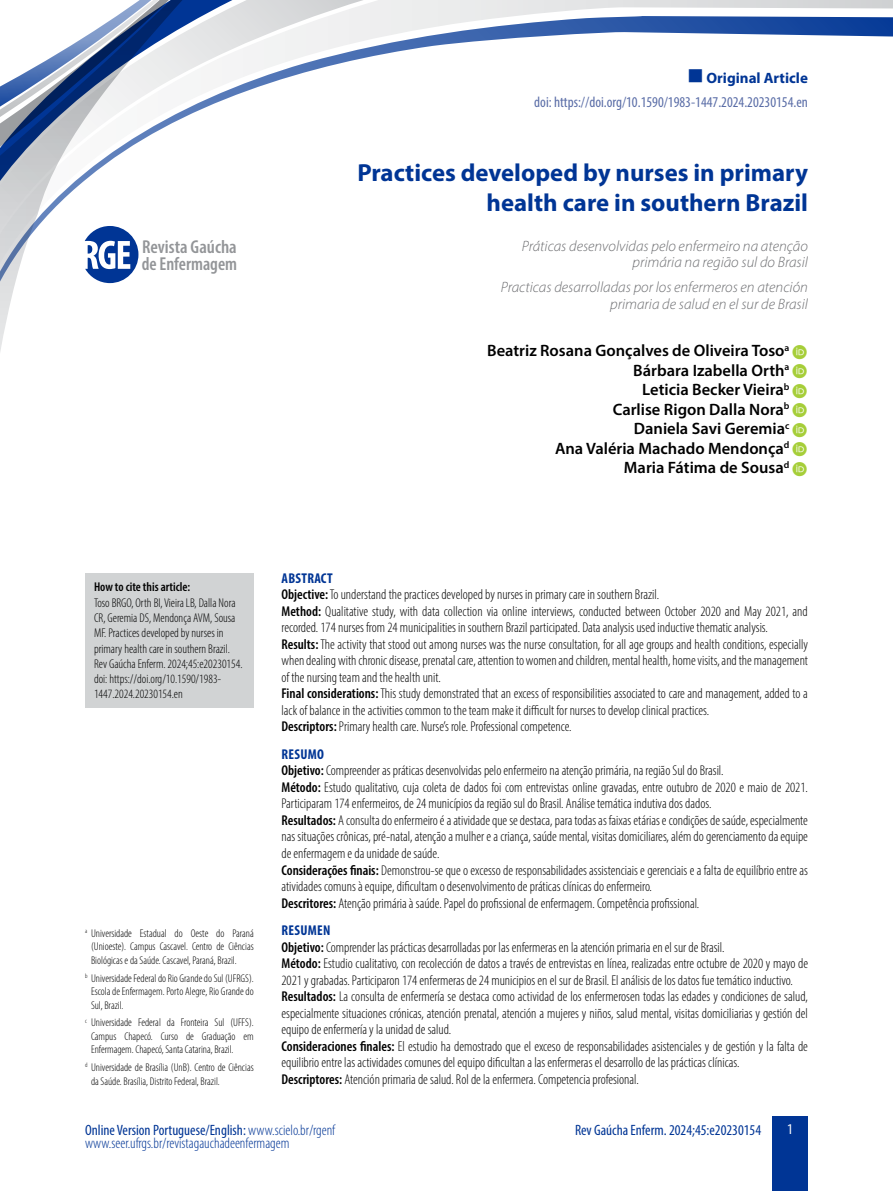
<style>
.page{position:relative;width:893px;height:1191px;background:#fff}
.page>*{position:absolute;margin:0;border:0;box-sizing:border-box;transform-origin:0 0}
.t1{font:700 24.75px/29.7px "Myriad Pro";color:#003595;text-align:right}
.t2{font:600 condensed 18.75px/16.6px "Myriad Pro";color:#939598}
.t3{font:600 16.5px/19.5px "Myriad Pro";color:#000;text-align:right}
.t4{font:italic 300 15px/16.5px "Myriad Pro";color:#6d6e71;text-align:right}
.t5{font:condensed 15px "Myriad Pro";color:#003595}
.t6{font:condensed 15px "Myriad Pro";color:#5a6da7}
.t7{font:300 condensed 15px "Myriad Pro";color:#003595}
.t8{font:700 15px "Myriad Pro";color:#003595}
.t9{font:condensed 15px "Myriad Pro";color:#fff}
.t10{font:300 condensed 14.25px/16.5px "Myriad Pro";color:#000}
.t11{font:300 condensed 12.75px/15.3px "Myriad Pro";color:#000}
.t12{font:600 condensed 12.75px "Myriad Pro";color:#000}
.t13{font:300 condensed 11.25px/13.5px "Myriad Pro";color:#000;text-align:justify}
.s1{font-weight:700;color:#003595}
.s2{font-weight:600}
.s3{font-weight:300}
</style>
<div class="page">
<svg style="left:202px;top:0;width:691px;height:109px"></svg>
<svg style="left:0;top:0;width:202px;height:352px"></svg>
<div style="left:772px;top:1116px;width:36px;height:75px;background:#003595"></div>
<svg style="left:85px;top:226px;width:53px;height:57px"></svg>
<div style="left:85px;top:573px;width:169px;height:134px;background:#d1d3d4"></div>
<svg style="left:689px;top:69px;width:13px;height:14px"></svg>
<p class="t8" style="left:706px;top:68px;width:103px">Original Article</p>
<h2 class="t2" style="left:142px;top:238px;width:97px">Revista Gaúcha de Enfermagem</h2>
<p class="t6" style="left:534px;top:93px;width:275px">doi: https://doi.org/10.1590/1983-1447.2024.20230154.en</p>
<h1 class="t1" style="left:357px;top:157px;width:452px">Practices developed by nurses in primary health care in southern Brazil</h1>
<p class="t4" style="left:522px;top:237px;width:288px">Práticas desenvolvidas pelo enfermeiro na atenção primária na região sul do Brasil</p>
<p class="t4" style="left:501px;top:279px;width:309px">Practicas desarrolladas por los enfermeros en atención primaria de salud en el sur de Brasil</p>
<p class="t3" style="left:487px;top:340px;width:304px">Beatriz Rosana Gonçalves de Oliveira Toso<sup>a<br></sup>Bárbara Izabella Orth<sup>a<br></sup>Leticia Becker Vieira<sup>b<br></sup>Carlise Rigon Dalla Nora<sup>b<br></sup>Daniela Savi Geremia<sup>c<br></sup>Ana Valéria Machado Mendonça<sup>d<br></sup>Maria Fátima de Sousa<sup>d</sup></p>
<p class="t12" style="left:94px;top:579px;width:98px">How to cite this article:</p>
<p class="t11" style="left:94px;top:594px;width:150px">Toso BRGO, Orth BI, Vieira LB, Dalla Nora CR, Geremia DS, Mendonça AVM, Sousa MF. Practices developed by nurses in primary health care in southern Brazil.<br>Rev Gaúcha Enferm. 2024;45:e20230154. doi: https://doi.org/10.1590/1983- 1447.2024.20230154.en</p>
<p class="t13" style="left:91px;top:926px;width:164px;text-indent:-6px"><sup>a</sup> Universidade Estadual do Oeste do Paraná (Unioeste). Campus Cascavel. Centro de Ciências Biológicas e da Saúde. Cascavel, Paraná, Brazil.</p>
<p class="t13" style="left:91px;top:971px;width:164px;text-indent:-6px"><sup>b</sup> Universidade Federal do Rio Grande do Sul (UFRGS).<br>Escola de Enfermagem. Porto Alegre, Rio Grande do Sul, Brazil.</p>
<p class="t13" style="left:91px;top:1015px;width:164px;text-indent:-6px"><sup>c</sup> Universidade Federal da Fronteira Sul (UFFS).<br>Campus Chapecó. Curso de Graduação em Enfermagem. Chapecó, Santa Catarina, Brazil.</p>
<p class="t13" style="left:91px;top:1060px;width:164px;text-indent:-6px"><sup>d</sup> Universidade de Brasília (UnB). Centro de Ciências da Saúde. Brasília, Distrito Federal, Brazil.</p>
<p class="t10" style="left:281px;top:569px;width:528px"><span class="s1">ABSTRACT<br></span><span class="s2">Objective:</span> To understand the practices developed by nurses in primary care in southern Brazil.<br><span class="s2">Method:</span> Qualitative study, with data collection via online interviews, conducted between October 2020 and May 2021, and recorded. 174 nurses from 24 municipalities in southern Brazil participated. Data analysis used inductive thematic analysis.<br><span class="s2">Results:</span> The activity that stood out among nurses was the nurse consultation, for all age groups and health conditions, especially when dealing with chronic disease, prenatal care, attention to women and children, mental health, home visits, and the management of the nursing team and the health unit.<br><span class="s2">Final considerations:</span> This study demonstrated that an excess of responsibilities associated to care and management, added to a lack of balance in the activities common to the team make it difficult for nurses to develop clinical practices.<br><span class="s2">Descriptors:</span> Primary health care. Nurse’s role. Professional competence.</p>
<p class="t10" style="left:281px;top:746px;width:528px"><span class="s1">RESUMO<br></span><span class="s2">Objetivo:</span> Compreender as práticas desenvolvidas pelo enfermeiro na atenção primária, na região Sul do Brasil.<br><span class="s2">Método:</span> Estudo qualitativo, cuja coleta de dados foi com entrevistas online gravadas, entre outubro de 2020 e maio de 2021.<br>Participaram 174 enfermeiros, de 24 municípios da região sul do Brasil. Análise temática indutiva dos dados.<br><span class="s2">Resultados:</span> A consulta do enfermeiro é a atividade que se destaca, para todas as faixas etárias e condições de saúde, especialmente nas situações crônicas, pré-natal, atenção a mulher e a criança, saúde mental, visitas domiciliares, além do gerenciamento da equipe de enfermagem e da unidade de saúde.<br><span class="s2">Considerações finais:</span> Demonstrou-se que o excesso de responsabilidades assistenciais e gerenciais e a falta de equilíbrio entre as atividades comuns à equipe, dificultam o desenvolvimento de práticas clínicas do enfermeiro.<br><span class="s2">Descritores:</span> Atenção primária à saúde. Papel do profissional de enfermagem. Competência profissional.</p>
<p class="t10" style="left:281px;top:922px;width:528px"><span class="s1">RESUMEN<br></span><span class="s2">Objetivo:</span> Comprender las prácticas desarrolladas por las enfermeras en la atención primaria en el sur de Brasil.<br><span class="s2">Método:</span> Estudio cualitativo, con recolección de datos a través de entrevistas en línea, realizadas entre octubre de 2020 y mayo de 2021 y grabadas. Participaron 174 enfermeras de 24 municipios en el sur de Brasil. El análisis de los datos fue temático inductivo.<br><span class="s2">Resultados:</span> La consulta de enfermería se destaca como actividad de los enfermerosen todas las edades y condiciones de salud, especialmente situaciones crónicas, atención prenatal, atención a mujeres y niños, salud mental, visitas domiciliarias y gestión del equipo de enfermería y la unidad de salud.<br><span class="s2">Consideraciones finales:</span> El estudio ha demostrado que el exceso de responsabilidades asistenciales y de gestión y la falta de equilibrio entre las actividades comunes del equipo dificultan a las enfermeras el desarrollo de las prácticas clínicas.<br><span class="s2">Descriptores:</span> Atención primaria de salud. Rol de la enfermera. Competencia profesional.</p>
<p class="t5" style="left:85px;top:1121px;width:252px">Online Version Portuguese/English: <span class="s3">www.scielo.br/rgenf</span></p>
<p class="t7" style="left:85px;top:1134px;width:206px">www.seer.ufrgs.br/revistagauchadeenfermagem</p>
<p class="t5" style="left:575px;top:1121px;width:188px">Rev Gaúcha Enferm. 2024;45:e20230154</p>
<p class="t9" style="left:787px;top:1120px;width:7px">1</p>
</div>
